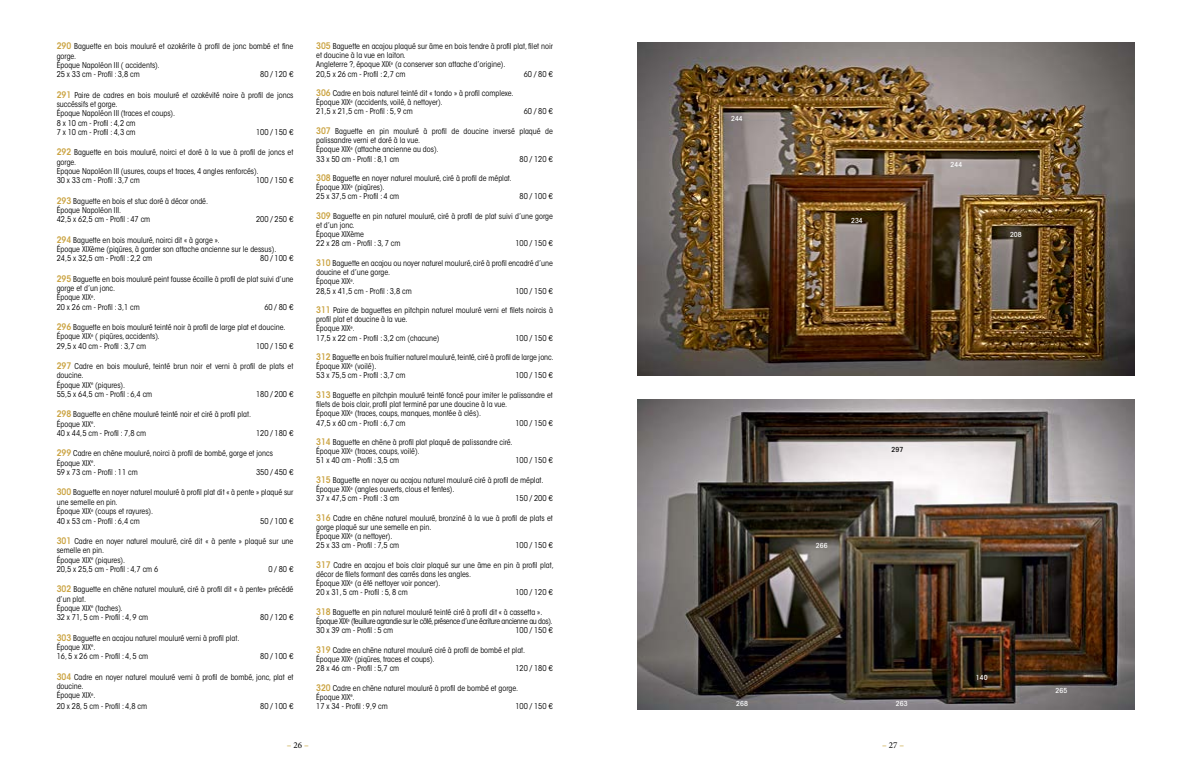
<style>
.page{position:relative;width:1191px;height:766px;background:#fff}
.page>*{position:absolute;margin:0;border:0;box-sizing:border-box;transform-origin:0 0}
.t1{font:9px "Minion Pro";color:#b78900}
.t2{font:condensed 8px/9.4px "ITC Avant Garde Std";color:#000}
.t3{font:condensed 8px/9.1px "ITC Avant Garde Std";letter-spacing:-.04em;color:#000}
.t4{font:500 condensed 7px "Avant Garde";color:#fff}
.t5{font:500 condensed 7px "Avant Garde";color:#000}
.s1{font-weight:600;font-size:9px;color:#cba443}
.s2{color:#000}
</style>
<div class="page">
<img style="left:637px;top:43px;width:497px;height:333px">
<img style="left:637px;top:399px;width:497px;height:310px">
<p class="t2" style="left:57px;top:42px;width:238px"><span class="s1">290</span> Baguette en bois mouluré et ozokérite à profil de jonc bombé et fine gorge.<br>Époque Napoléon III ( accidents).<br>25 x 33 cm - Profil : 3,8 cm</p>
<p class="t2" style="left:260px;top:70px;width:35px">80 / 120 €</p>
<p class="t2" style="left:57px;top:90px;width:238px"><span class="s1">291</span> Paire de cadres en bois mouluré et ozokévité noire à profil de joncs succéssifs et gorge.<br>Époque Napoléon III (traces et coups).<br>8 x 10 cm - Profil : 4,2 cm<br>7 x 10 cm - Profil : 4,3 cm</p>
<p class="t2" style="left:256px;top:127px;width:39px">100 / 150 €</p>
<p class="t2" style="left:57px;top:148px;width:238px"><span class="s1">292</span> Baguette en bois mouluré, noirci et doré à la vue à profil de joncs et gorge.<br>Epqoue Napoléon III (usures, coups et traces, 4 angles renforcés).<br>30 x 33 cm - Profil : 3,7 cm</p>
<p class="t2" style="left:256px;top:176px;width:39px">100 / 150 €</p>
<p class="t2" style="left:57px;top:196px;width:153px"><span class="s1">293</span> Baguette en bois et stuc doré à décor ondé.<br>Époque Napoléon III.<br>42,5 x 62,5 cm - Profil : 47 cm</p>
<p class="t2" style="left:256px;top:215px;width:39px">200 / 250 €</p>
<p class="t2" style="left:57px;top:235px;width:221px"><span class="s1">294</span> Baguette en bois mouluré, noirci dit « à gorge ».<br>Époque XIXème (piqûres, à garder son attache ancienne sur le dessus).<br>24,5 x 32,5 cm - Profil : 2,2 cm</p>
<p class="t2" style="left:260px;top:254px;width:35px">80 / 100 €</p>
<p class="t2" style="left:57px;top:274px;width:238px"><span class="s1">295</span> Baguette en bois mouluré peint fausse écaille à profil de plat suivi d’une gorge et d’un jonc.<br>Époque XIX<sup>e</sup>.<br>20 x 26 cm - Profil : 3,1 cm</p>
<p class="t2" style="left:264px;top:302px;width:31px">60 / 80 €</p>
<p class="t2" style="left:57px;top:322px;width:230px"><span class="s1">296</span> Baguette en bois mouluré teinté noir à profil de large plat et doucine.<br>Époque XIX<sup>e</sup> ( piqûres, accidents).<br>29,5 x 40 cm - Profil : 3,7 cm</p>
<p class="t2" style="left:256px;top:341px;width:39px">100 / 150 €</p>
<p class="t2" style="left:57px;top:361px;width:238px"><span class="s1">297</span> Cadre en bois mouluré, teinté brun noir et verni à profil de plats et doucine.<br>Époque XIX<sup>e</sup> (piqures).<br>55,5 x 64,5 cm - Profil : 6,4 cm</p>
<p class="t2" style="left:256px;top:389px;width:39px">180 / 200 €</p>
<p class="t2" style="left:57px;top:410px;width:196px"><span class="s1">298</span> Baguette en chêne mouluré teinté noir et ciré à profil plat.<br>Époque XIX<sup>e</sup>.<br>40 x 44,5 cm - Profil : 7,8 cm</p>
<p class="t2" style="left:256px;top:428px;width:39px">120 / 180 €</p>
<p class="t2" style="left:57px;top:449px;width:218px"><span class="s1">299</span> Cadre en chêne mouluré, noirci à profil de bombé, gorge et joncs<br>Époque XIX<sup>e</sup>.<br>59 x 73 cm - Profil : 11 cm</p>
<p class="t2" style="left:256px;top:467px;width:39px">350 / 450 €</p>
<p class="t2" style="left:57px;top:488px;width:238px"><span class="s1">300</span> Baguette en noyer naturel mouluré à profil plat dit « à pente » plaqué sur une semelle en pin.<br>Époque XIX<sup>e</sup> (coups et rayures).<br>40 x 53 cm - Profil : 6,4 cm</p>
<p class="t2" style="left:260px;top:516px;width:35px">50 / 100 €</p>
<p class="t2" style="left:57px;top:536px;width:238px"><span class="s1">301</span> Cadre en noyer naturel mouluré, ciré dit « à pente » plaqué sur une semelle en pin.<br>Époque XIX<sup>e</sup> (piqures).<br>20,5 x 25,5 cm - Profil : 4,7 cm 6</p>
<p class="t2" style="left:268px;top:564px;width:26px">0 / 80 €</p>
<p class="t2" style="left:57px;top:584px;width:238px"><span class="s1">302</span> Baguette en chêne naturel mouluré, ciré à profil dit « à pente» précédé d’un plat.<br>Époque XIX<sup>e</sup> (taches).<br>32 x 71, 5 cm - Profil : 4, 9 cm</p>
<p class="t2" style="left:260px;top:612px;width:35px">80 / 120 €</p>
<p class="t2" style="left:57px;top:633px;width:184px"><span class="s1">303</span> Baguette en acajou naturel mouluré verni à profil plat.<br>Époque XIX<sup>e</sup>.<br>16, 5 x 26 cm - Profil : 4, 5 cm</p>
<p class="t2" style="left:260px;top:651px;width:35px">80 / 100 €</p>
<p class="t2" style="left:57px;top:672px;width:238px"><span class="s1">304</span> Cadre en noyer naturel mouluré verni à profil de bombé, jonc, plat et doucine.<br>Époque XIX<sup>e</sup>.</p>
<p class="t2" style="left:57px;top:701px;width:92px">20 x 28, 5 cm - Profil : 4,8 cm</p>
<p class="t2" style="left:260px;top:701px;width:35px">80 / 100 €</p>
<p class="t2" style="left:316px;top:42px;width:238px;line-height:9.1px"><span class="s1">305</span> Baguette en acajou plaqué sur âme en bois tendre à profil plat, filet noir et doucine à la vue en laiton.<br>Angleterre ?, époque XIX<sup>e</sup> (a conserver son attache d’origine).<br>20,5 x 26 cm - Profil : 2,7 cm</p>
<p class="t2" style="left:524px;top:69px;width:31px">60 / 80 €</p>
<p class="t2" style="left:316px;top:89px;width:199px;line-height:9.1px"><span class="s1">306</span> Cadre en bois naturel teinté dit « tondo » à profil complexe.<br>Époque XIX<sup>e</sup> (accidents, voilé, à nettoyer).<br>21,5 x 21,5 cm - Profil : 5, 9 cm</p>
<p class="t2" style="left:524px;top:107px;width:31px">60 / 80 €</p>
<p class="t2" style="left:316px;top:127px;width:238px;line-height:9.1px"><span class="s1">307</span> Baguette en pin mouluré à profil de doucine inversé plaqué de palissandre verni et doré à la vue.<br>Époque XIX<sup>e</sup> (attache ancienne au dos).<br>33 x 50 cm - Profil : 8,1 cm</p>
<p class="t2" style="left:519px;top:154px;width:35px">80 / 120 €</p>
<p class="t2" style="left:316px;top:174px;width:197px;line-height:9.1px"><span class="s1">308</span> Baguette en noyer naturel mouluré, ciré à profil de méplat.<br>Époque XIX<sup>e</sup> (piqûres).<br>25 x 37,5 cm - Profil : 4 cm</p>
<p class="t2" style="left:519px;top:192px;width:35px">80 / 100 €</p>
<p class="t2" style="left:316px;top:212px;width:238px;line-height:9.1px"><span class="s1">309</span> Baguette en pin naturel mouluré, ciré à profil de plat suivi d’une gorge et d’un jonc.<br>Époque XIXème<br>22 x 28 cm - Profil : 3, 7 cm</p>
<p class="t2" style="left:515px;top:239px;width:39px">100 / 150 €</p>
<p class="t2" style="left:316px;top:259px;width:238px;line-height:9.1px"><span class="s1">310</span> Baguette en acajou ou noyer naturel mouluré, ciré à profil encadré d’une doucine et d’une gorge.<br>Époque XIX<sup>e</sup>.<br>28,5 x 41,5 cm - Profil : 3,8 cm</p>
<p class="t2" style="left:515px;top:286px;width:39px">100 / 150 €</p>
<p class="t2" style="left:316px;top:306px;width:238px;line-height:9.1px"><span class="s1">311</span> Paire de baguettes en pitchpin naturel mouluré verni et filets noircis à profil plat et doucine à la vue.<br>Époque XIX<sup>e</sup>.<br>17,5 x 22 cm - Profil : 3,2 cm (chacune)</p>
<p class="t2" style="left:515px;top:333px;width:39px">100 / 150 €</p>
<p class="t2" style="left:316px;top:353px;width:239px;line-height:9.1px"><span class="s1">312</span> Baguette en bois fruitier naturel mouluré, teinté, ciré à profil de large jonc.<br>Époque XIX<sup>e</sup> (voilé).<br>53 x 75,5 cm - Profil : 3,7 cm</p>
<p class="t2" style="left:515px;top:371px;width:39px">100 / 150 €</p>
<p class="t2" style="left:316px;top:390px;width:238px;line-height:9.1px"><span class="s1">313</span> Baguette en pitchpin mouluré teinté foncé pour imiter le palissandre et filets de bois clair, profil plat terminé par une doucine à la vue.<br>Époque XIX<sup>e</sup> (traces, coups, manques, montée à clés).<br>47,5 x 60 cm - Profil : 6,7 cm</p>
<p class="t2" style="left:515px;top:418px;width:39px">100 / 150 €</p>
<p class="t2" style="left:316px;top:437px;width:198px;line-height:9.1px"><span class="s1">314</span> Baguette en chêne à profil plat plaqué de palissandre ciré.<br>Époque XIX<sup>e</sup> (traces, coups, voilé).<br>51 x 40 cm - Profil : 3,5 cm</p>
<p class="t2" style="left:515px;top:456px;width:39px">100 / 150 €</p>
<p class="t2" style="left:316px;top:475px;width:229px;line-height:9.1px"><span class="s1">315</span> Baguette en noyer ou acajou naturel mouluré ciré à profil de méplat.<br>Époque XIX<sup>e</sup> (angles ouverts, clous et fentes).<br>37 x 47,5 cm - Profil : 3 cm</p>
<p class="t2" style="left:515px;top:493px;width:39px">150 / 200 €</p>
<p class="t2" style="left:316px;top:513px;width:238px;line-height:9.1px"><span class="s1">316</span> Cadre en chêne naturel mouluré, bronziné à la vue à profil de plats et gorge plaqué sur une semelle en pin.<br>Époque XIX<sup>e</sup> (a nettoyer).<br>25 x 33 cm - Profil : 7,5 cm</p>
<p class="t2" style="left:515px;top:540px;width:39px">100 / 150 €</p>
<p class="t2" style="left:316px;top:560px;width:239px;line-height:9.1px"><span class="s1">317</span> Cadre en acajou et bois clair plaqué sur une âme en pin à profil plat, décor de filets formant des carrés dans les angles.<br>Époque XIX<sup>e</sup> (a été nettoyer voir poncer).<br>20 x 31, 5 cm - Profil : 5, 8 cm</p>
<p class="t2" style="left:515px;top:587px;width:39px">100 / 120 €</p>
<p class="t3" style="left:316px;top:607px;width:238px"><span class="s1">318</span> Baguette en pin naturel mouluré teinté ciré à profil dit « à cassetta ».<br>Époque XIX<sup>e</sup> (feuillure agrandie sur le côté, présence d’une écriture ancienne au dos).<br>30 x 39 cm - Profil : 5 cm</p>
<p class="t2" style="left:515px;top:625px;width:39px">100 / 150 €</p>
<p class="t2" style="left:316px;top:645px;width:211px;line-height:9.1px"><span class="s1">319</span> Cadre en chêne naturel mouluré ciré à profil de bombé et plat.<br>Époque XIX<sup>e</sup> (piqûres, traces et coups).<br>28 x 46 cm - Profil : 5,7 cm</p>
<p class="t2" style="left:515px;top:663px;width:39px">120 / 180 €</p>
<p class="t2" style="left:316px;top:683px;width:203px;line-height:9.1px"><span class="s1">320</span> Cadre en chêne naturel mouluré à profil de bombé et gorge.<br>Époque XIX<sup>e</sup>.<br>17 x 34 - Profil : 9,9 cm</p>
<p class="t2" style="left:515px;top:701px;width:39px">100 / 150 €</p>
<p class="t4" style="left:731px;top:114px;width:13px">244</p>
<p class="t4" style="left:851px;top:216px;width:13px">234</p>
<p class="t4" style="left:816px;top:541px;width:13px">266</p>
<p class="t5" style="left:891px;top:445px;width:13px">297</p>
<p class="t4" style="left:736px;top:698px;width:13px">268</p>
<p class="t4" style="left:896px;top:698px;width:13px">263</p>
<p class="t1" style="left:287px;top:739px;width:24px">– <span class="s2">26</span> –</p>
<p class="t1" style="left:882px;top:739px;width:24px">– <span class="s2">27</span> –</p>
<p class="t4" style="left:950px;top:160px;width:13px">244</p>
<p class="t4" style="left:1010px;top:230px;width:13px">208</p>
<p class="t4" style="left:976px;top:673px;width:13px">140</p>
<p class="t4" style="left:1055px;top:685px;width:13px">265</p>
</div>
